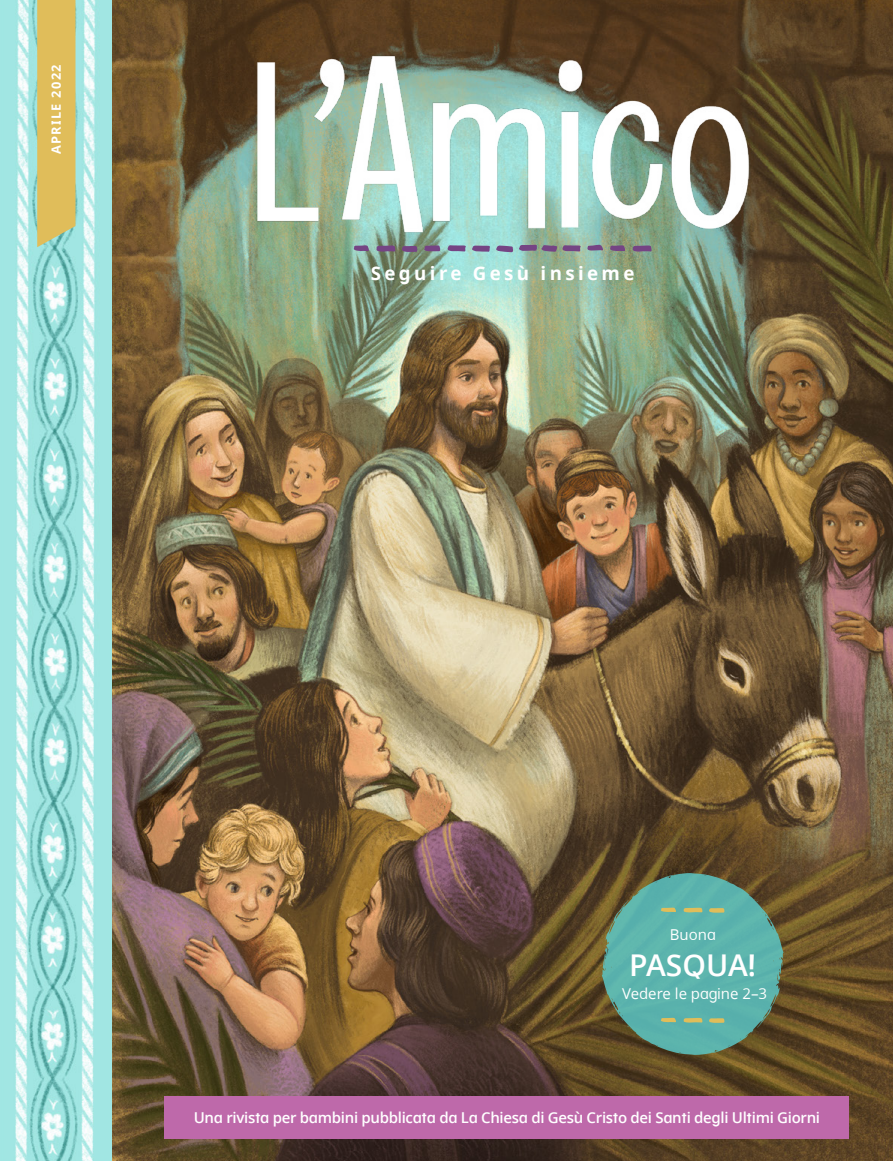
<style>
.page{position:relative;width:893px;height:1161px;background:#fff}
.page>*{position:absolute;margin:0;border:0;box-sizing:border-box;transform-origin:0 0}
.ARTCL_para_cover_blu{font:600 30px "Dots Solidlds Lat";color:#fff}
.ARTCL_para_Tagline_f{font:700 18.75px "Dots Solidlds Lat";letter-spacing:.18em;color:#fff}
.ARTCL_para_first_fro{font:600 15px "Dots Solidlds Lat";letter-spacing:-.02em;color:#fff}
.ARTCL_para_cover_blu-2{font:15px "Dots Solidlds Lat";color:#fff}
.ARTCL_subtitle{font:700 12.75px "Dots Solidlds Lat";letter-spacing:.1em;color:#fff}
</style>
<div class="page">
<img style="left:111px;top:330px;width:782px;height:831px">
<img style="left:0;top:0;width:111px;height:1161px">
<svg style="left:37px;top:0;width:38px;height:247px;background:#dbbe60"></svg>
<svg style="left:602px;top:873px;width:182px;height:182px;background:#5e9a8b"></svg>
<div style="left:165px;top:1096px;width:684px;height:43px;background:#be69aa"></div>
<img style="left:108px;top:0;width:785px;height:330px">
<p class="ARTCL_subtitle" style="left:47px;top:154px;width:91px;rotate:-90deg">APRILE 2022</p>
<p class="ARTCL_para_Tagline_f" style="left:371px;top:259px;width:265px">Seguire Gesù insieme</p>
<p class="ARTCL_para_cover_blu-2" style="left:670px;top:923px;width:47px">Buona</p>
<p class="ARTCL_para_cover_blu" style="left:629px;top:942px;width:128px">PASQUA!</p>
<p class="ARTCL_para_cover_blu-2" style="left:622px;top:983px;width:147px">Vedere le pagine 2–3</p>
<p class="ARTCL_para_first_fro" style="left:194px;top:1107px;width:628px">Una rivista per bambini pubblicata da La Chiesa di Gesù Cristo dei Santi degli Ultimi Giorni</p>
</div>
